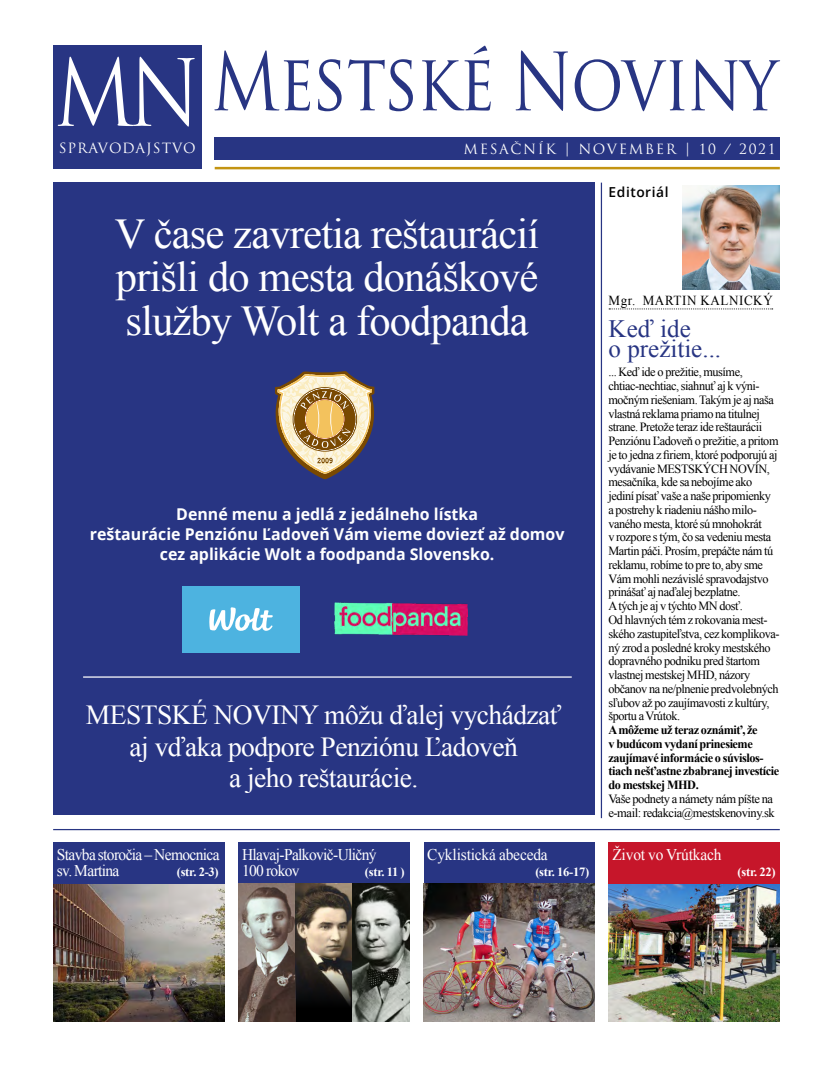
<style>
.page{position:relative;width:833px;height:1081px;background:#fff}
.page>*{position:absolute;margin:0;border:0;box-sizing:border-box;transform-origin:0 0}
.t1{font:90px "Trajan Pro";color:#fff;scale:.85 1}
.t2{font:78px "Trajan Pro";letter-spacing:-.015em;color:#283583;scale:.83 1}
.t3{font:42.5px/43.8px "Times New Roman";letter-spacing:-.02em;color:#fff;text-align:justify}
.t4{font:27.5px/31.2px "Times New Roman";letter-spacing:-.02em;color:#fff;text-align:center}
.t5{font:25px/20px "Times New Roman";color:#283583}
.t6{font:700 16.25px/20px "Open Sans";color:#fff;text-align:center}
.t7{font:16.25px/16.2px "Times New Roman";letter-spacing:-.04em;color:#fff;scale:.95 1}
.t8{font:16.25px "Times New Roman";letter-spacing:-.01em;color:#fff;scale:.95 1}
.t9{font:13.75px "Trajan Pro";letter-spacing:.115em;color:#fff}
.t10{font:13.75px "Times New Roman";letter-spacing:.045em;color:#000;scale:.95 1}
.t11{font:13.75px "Trajan Pro";letter-spacing:.065em;color:#fff}
.t12{font:600 13.75px "Open Sans";letter-spacing:.04em;color:#000}
.t13{font:12.5px/13.8px "Times New Roman";letter-spacing:-.035em;color:#000}
.t14{font:700 12.5px/13.8px "Times New Roman";letter-spacing:-.035em;color:#000}
.t15{font:700 12.5px "Times New Roman";letter-spacing:-.02em;color:#fff}
</style>
<div class="page">
<hr style="left:215px;top:167px;width:565px;height:2px;background:#c39411">
<div style="left:215px;top:138px;width:565px;height:22px;background:#283583"></div>
<div style="left:53px;top:45px;width:148px;height:124px;background:#283583"></div>
<div style="left:53px;top:183px;width:541px;height:632px;background:#283583"></div>
<hr style="left:53px;top:829px;width:727px;height:1px;background:#283583">
<div style="left:53px;top:842px;width:171px;height:42px;background:#283583"></div>
<img style="left:53px;top:884px;width:171px;height:137px">
<div style="left:238px;top:842px;width:171px;height:42px;background:#283583"></div>
<div style="left:238px;top:884px;width:171px;height:137px;background:#000"></div>
<hr style="left:601px;top:183px;width:1px;height:635px;background:#283583">
<div style="left:608px;top:842px;width:172px;height:42px;background:#c6162a"></div>
<img style="left:608px;top:884px;width:172px;height:137px">
<svg style="left:609px;top:308px;width:163px;height:1px"></svg>
<img style="left:682px;top:185px;width:98px;height:105px">
<div style="left:424px;top:842px;width:170px;height:42px;background:#283583"></div>
<img style="left:424px;top:884px;width:170px;height:137px">
<img style="left:239px;top:884px;width:57px;height:137px">
<img style="left:296px;top:884px;width:57px;height:124px">
<img style="left:353px;top:884px;width:57px;height:137px">
<svg style="left:275px;top:371px;width:100px;height:108px"></svg>
<hr style="left:83px;top:676px;width:489px;height:2px;background:#fff">
<div style="left:182px;top:586px;width:118px;height:66px;background:#4db3e0"></div>
<svg style="left:209px;top:607px;width:64px;height:24px"></svg>
<img style="left:334px;top:602px;width:134px;height:34px">
<h2 class="t2" style="left:211px;top:32px;width:684px">Mestské Noviny</h2>
<h1 class="t1" style="left:54px;top:36px;width:174px">MN</h1>
<p class="t11" style="left:59px;top:140px;width:139px">SPRAVODAJSTVO</p>
<p class="t9" style="left:463px;top:140px;width:313px">MESAČNÍK | NOVEMBER | 10 / 2021</p>
<h3 class="t3" style="left:115px;top:211px;width:426px">V čase zavretia reštaurácií prišli do mesta donáškové služby Wolt a foodpanda</h3>
<h3 class="t6" style="left:90px;top:504px;width:476px">Denné menu a jedlá z jedálneho lístka<br>reštaurácie Penziónu Ľadoveň Vám vieme doviezť až domov cez aplikácie Wolt a foodpanda Slovensko.</h3>
<h3 class="t4" style="left:86px;top:699px;width:477px">MESTSKÉ NOVINY môžu ďalej vychádzať aj vďaka podpore Penziónu Ľadoveň<br>a jeho reštaurácie.</h3>
<h3 class="t7" style="left:57px;top:846px;width:173px">Stavba storočia – Nemocnica sv. Martina</h3>
<p class="t15" style="left:177px;top:863px;width:43px">(str. 2-3)</p>
<h3 class="t7" style="left:242px;top:846px;width:143px">Hlavaj-Palkovič-Uličný<br>100 rokov</h3>
<p class="t15" style="left:365px;top:863px;width:41px">(str. 11 )</p>
<h3 class="t8" style="left:427px;top:843px;width:128px">Cyklistická abeceda</h3>
<p class="t15" style="left:535px;top:863px;width:55px">(str. 16-17)</p>
<p class="t12" style="left:608px;top:183px;width:61px">Editoriál</p>
<p class="t10" style="left:608px;top:291px;width:174px">Mgr. MARTIN KALNICKÝ</p>
<h3 class="t5" style="left:608px;top:319px;width:114px">Keď ide<br>o prežitie...</h3>
<p class="t13" style="left:608px;top:365px;width:173px">... Keď ide o prežitie, musíme, chtiac-nechtiac, siahnuť aj k výni&shy;močným riešeniam. Takým je aj naša vlastná reklama priamo na titulnej strane. Pretože teraz ide reštaurácii Penziónu Ľadoveň o prežitie, a pritom je to jedna z firiem, ktoré podporujú aj vydávanie MESTSKÝCH NOVÍN, mesačníka, kde sa nebojíme ako jediní písať vaše a naše pripomienky<br>a postrehy k riadeniu nášho milo&shy;vaného mesta, ktoré sú mnohokrát<br>v rozpore s tým, čo sa vedeniu mesta Martin páči. Prosím, prepáčte nám tú reklamu, robíme to pre to, aby sme Vám mohli nezávislé spravodajstvo prinášať aj naďalej bezplatne.<br>A tých je aj v týchto MN dosť.<br>Od hlavných tém z rokovania mest&shy;ského zastupiteľstva, cez komplikova&shy;ný zrod a posledné kroky mestského dopravného podniku pred štartom vlastnej mestskej MHD, názory občanov na ne/plnenie predvolebných sľubov až po zaujímavosti z kultúry, športu a Vrútok.</p>
<p class="t14" style="left:608px;top:722px;width:172px">A môžeme už teraz oznámiť, že<br>v budúcom vydaní prinesieme zaujímavé informácie o súvislos&shy;tiach nešťastne zbabranej investície do mestskej MHD.</p>
<p class="t13" style="left:608px;top:791px;width:168px">Vaše podnety a námety nám píšte na e-mail: redakcia@mestskenoviny.sk</p>
<h3 class="t8" style="left:612px;top:843px;width:116px">Život vo Vrútkach</h3>
<p class="t15" style="left:737px;top:863px;width:40px">(str. 22)</p>
</div>
